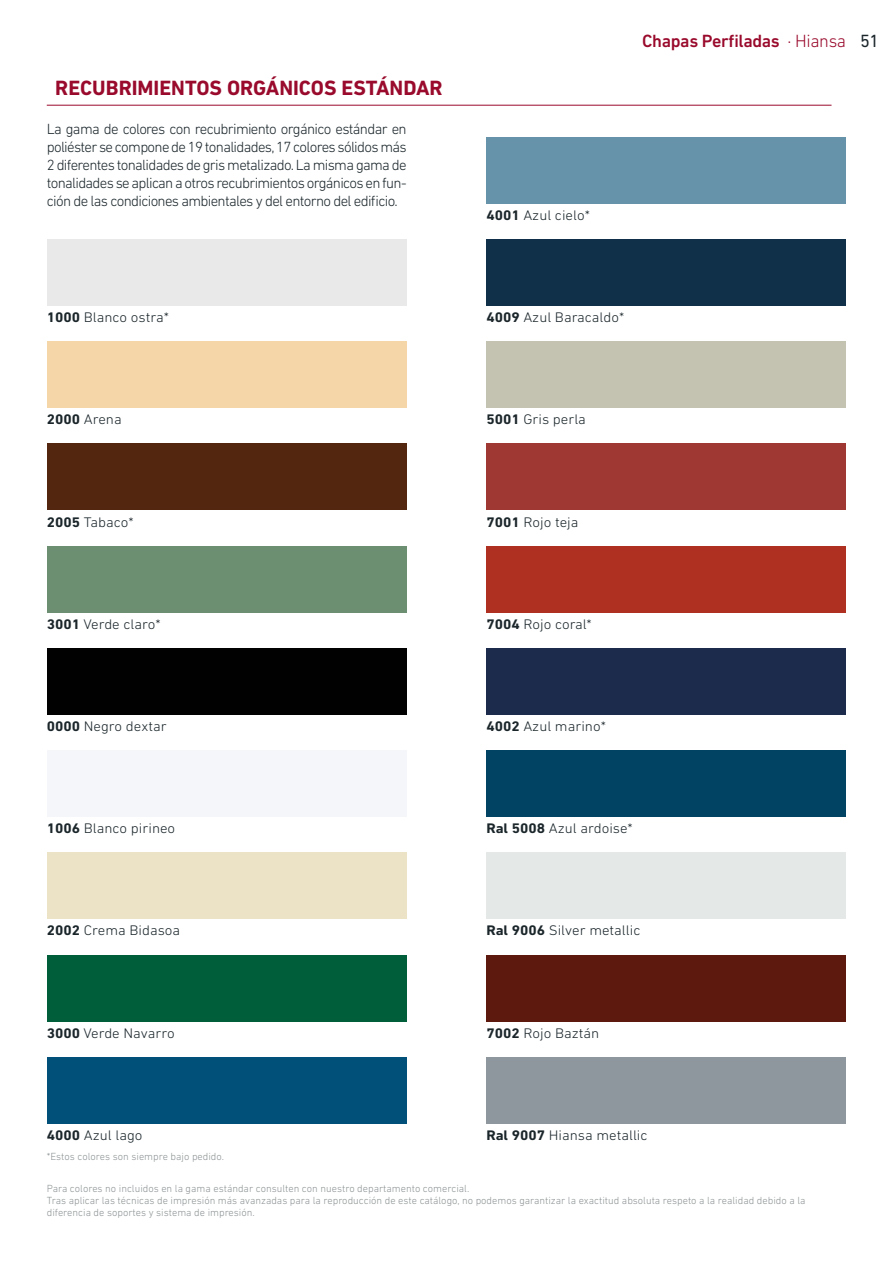
<style>
.page{position:relative;width:893px;height:1263px;background:#fff}
.page>*{position:absolute;margin:0;border:0;box-sizing:border-box;transform-origin:0 0}
.t1{font:700 21px "DIN Next LT Pro";color:#990a2c}
.t2{font:500 18px "DIN Next LT Pro";letter-spacing:-.02em;color:#990a2c}
.t3{font:300 15px/18px "DIN Next LT Pro";letter-spacing:-.045em;color:#1b262b;text-align:justify}
.t4{font:300 14.1px "DIN Next LT Pro";color:#1b262b;scale:1.06 1}
.t5{font:300 10.5px/12px "DIN Next LT Pro";color:#8d9395}
.s1{font-weight:300}
.s2{font-weight:400;color:#1b262b}
.s3{font-weight:700}
</style>
<div class="page">
<hr style="left:47px;top:105px;width:784px;height:1px;background:#990a2c">
<div style="left:486px;top:137px;width:360px;height:66px;background:#6693a9"></div>
<div style="left:486px;top:239px;width:360px;height:67px;background:#103049"></div>
<div style="left:486px;top:341px;width:360px;height:67px;background:#c4c2b1"></div>
<div style="left:486px;top:444px;width:360px;height:66px;background:#9f3832"></div>
<div style="left:486px;top:546px;width:360px;height:66px;background:#af3020"></div>
<div style="left:486px;top:648px;width:360px;height:67px;background:#1c2b4b"></div>
<div style="left:486px;top:750px;width:360px;height:67px;background:#004363"></div>
<div style="left:486px;top:853px;width:360px;height:66px;background:#e4e9e8"></div>
<div style="left:486px;top:955px;width:360px;height:66px;background:#5d190e"></div>
<div style="left:486px;top:1057px;width:360px;height:66px;background:#8e979d"></div>
<div style="left:47px;top:239px;width:360px;height:67px;background:#e9e9e9"></div>
<div style="left:47px;top:341px;width:360px;height:67px;background:#f4d6a8"></div>
<div style="left:47px;top:444px;width:360px;height:66px;background:#532610"></div>
<div style="left:47px;top:546px;width:360px;height:66px;background:#6b8f70"></div>
<div style="left:47px;top:648px;width:360px;height:67px;background:#010102"></div>
<div style="left:47px;top:750px;width:360px;height:67px;background:#f4f6fa"></div>
<div style="left:47px;top:853px;width:360px;height:66px;background:#ece3c6"></div>
<div style="left:47px;top:955px;width:360px;height:66px;background:#005f3a"></div>
<div style="left:47px;top:1057px;width:360px;height:66px;background:#00507a"></div>
<h2 class="t2" style="left:642px;top:30px;width:238px">Chapas Perfiladas <span class="s1">· Hiansa</span> <span class="s2">51</span></h2>
<h1 class="t1" style="left:55px;top:75px;width:389px">RECUBRIMIENTOS ORGÁNICOS ESTÁNDAR</h1>
<p class="t3" style="left:47px;top:120px;width:361px">La gama de colores con recubrimiento orgánico estándar en poliéster se compone de 19 tonalidades, 17 colores sólidos más 2 diferentes tonalidades de gris metalizado. La misma gama de tonalidades se aplican a otros recubrimientos orgánicos en fun&shy;ción de las condiciones ambientales y del entorno del edificio.</p>
<h3 class="t4" style="left:486px;top:207px;width:99px"><span class="s3">4001</span> Azul cielo*</h3>
<h3 class="t4" style="left:47px;top:309px;width:117px"><span class="s3">1000</span> Blanco ostra*</h3>
<h3 class="t4" style="left:486px;top:309px;width:132px"><span class="s3">4009</span> Azul Baracaldo*</h3>
<h3 class="t4" style="left:47px;top:411px;width:72px"><span class="s3">2000</span> Arena</h3>
<h3 class="t4" style="left:486px;top:411px;width:96px"><span class="s3">5001</span> Gris perla</h3>
<h3 class="t4" style="left:47px;top:514px;width:83px"><span class="s3">2005</span> Tabaco*</h3>
<h3 class="t4" style="left:486px;top:514px;width:88px"><span class="s3">7001</span> Rojo teja</h3>
<h3 class="t4" style="left:47px;top:616px;width:109px"><span class="s3">3001</span> Verde claro*</h3>
<h3 class="t4" style="left:486px;top:616px;width:101px"><span class="s3">7004</span> Rojo coral*</h3>
<h3 class="t4" style="left:47px;top:718px;width:115px"><span class="s3">0000</span> Negro dextar</h3>
<h3 class="t4" style="left:486px;top:718px;width:114px"><span class="s3">4002</span> Azul marino*</h3>
<h3 class="t4" style="left:47px;top:820px;width:123px"><span class="s3">1006</span> Blanco pirineo</h3>
<h3 class="t4" style="left:486px;top:820px;width:140px"><span class="s3">Ral 5008</span> Azul ardoise*</h3>
<h3 class="t4" style="left:47px;top:922px;width:127px"><span class="s3">2002</span> Crema Bidasoa</h3>
<h3 class="t4" style="left:486px;top:922px;width:147px"><span class="s3">Ral 9006</span> Silver metallic</h3>
<h3 class="t4" style="left:47px;top:1025px;width:122px"><span class="s3">3000</span> Verde Navarro</h3>
<h3 class="t4" style="left:486px;top:1025px;width:108px"><span class="s3">7002</span> Rojo Baztán</h3>
<h3 class="t4" style="left:47px;top:1127px;width:92px"><span class="s3">4000</span> Azul lago</h3>
<h3 class="t4" style="left:486px;top:1127px;width:154px"><span class="s3">Ral 9007</span> Hiansa metallic</h3>
<p class="t5" style="left:47px;top:1150px;width:179px">*Estos colores son siempre bajo pedido.</p>
<p class="t5" style="left:47px;top:1182px;width:760px">Para colores no incluidos en la gama estándar consulten con nuestro departamento comercial.<br>Tras aplicar las técnicas de impresión más avanzadas para la reproducción de este catálogo, no podemos garantizar la exactitud absoluta respeto a la realidad debido a la diferencia de soportes y sistema de impresión.</p>
</div>
